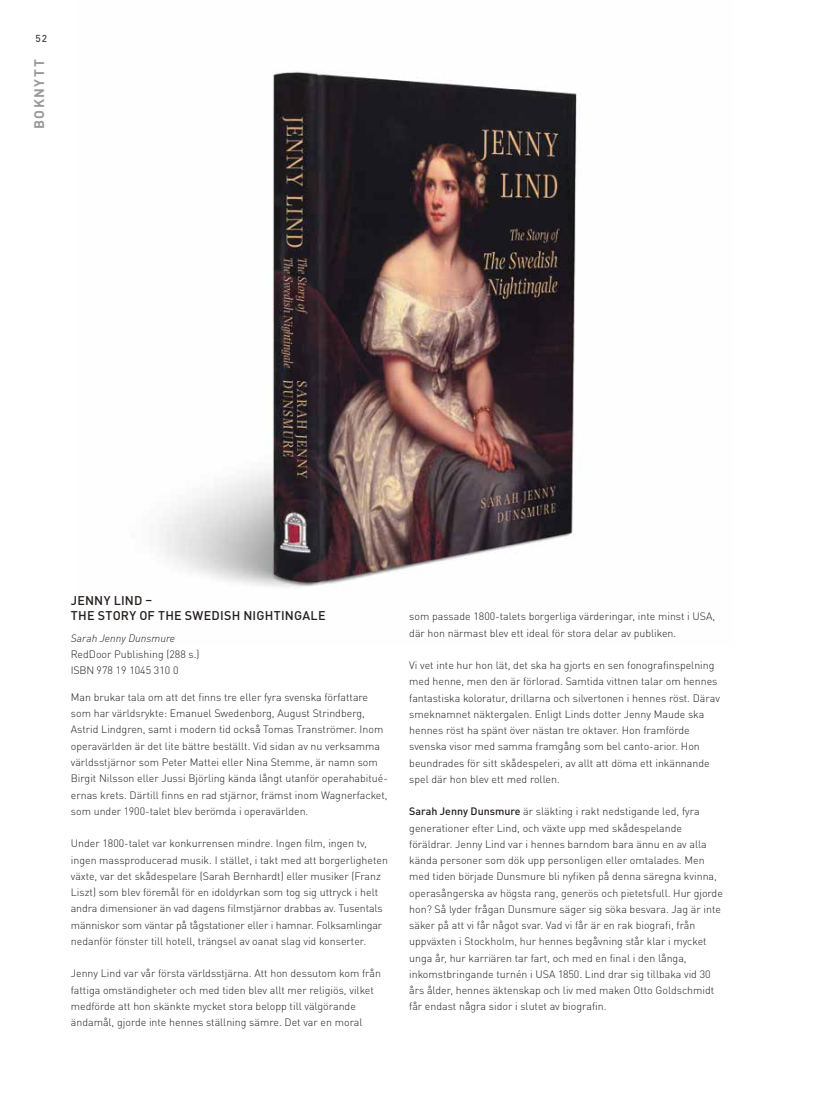
<style>
.page{position:relative;width:815px;height:1117px;background:#fff}
.page>*{position:absolute;margin:0;border:0;box-sizing:border-box;transform-origin:0 0}
.t1{font:700 13.75px "DINOT";letter-spacing:.11em;color:#999b9b}
.t2{font:500 12.5px/15px "DINOT";letter-spacing:.015em;color:#221e1c}
.t3{font:300 10.62px/16.2px "DINOT";color:#221e1c}
.t4{font:italic 300 10.62px "DINOT";color:#221e1c}
.t5{font:500 10px "DINOT";color:#424140}
.s1{font-weight:500}
</style>
<div class="page">
<img style="left:160px;top:71px;width:417px;height:517px">
<p class="t5" style="left:35px;top:32px;width:13px">52</p>
<p class="t1" style="left:30px;top:129px;width:71px;rotate:-90deg">BOKNYTT</p>
<p class="t2" style="left:71px;top:593px;width:256px">JENNY LIND –<br>THE STORY OF THE SWEDISH NIGHTINGALE</p>
<p class="t4" style="left:71px;top:631px;width:106px">Sarah Jenny Dunsmure</p>
<p class="t3" style="left:71px;top:645px;width:130px">RedDoor Publishing (288 s.)<br>ISBN 978 19 1045 310 0</p>
<p class="t3" style="left:71px;top:688px;width:319px">Man brukar tala om att det finns tre eller fyra svenska författare som har världsrykte: Emanuel Swedenborg, August Strindberg, Astrid Lindgren, samt i modern tid också Tomas Tranströmer. Inom operavärlden är det lite bättre beställt. Vid sidan av nu verksamma världsstjärnor som Peter Mattei eller Nina Stemme, är namn som Birgit Nilsson eller Jussi Björling kända långt utanför operahabitué&shy;ernas krets. Därtill finns en rad stjärnor, främst inom Wagnerfacket, som under 1900-talet blev berömda i operavärlden.</p>
<p class="t3" style="left:71px;top:835px;width:319px">Under 1800-talet var konkurrensen mindre. Ingen film, ingen tv, ingen massproducerad musik. I stället, i takt med att borgerligheten växte, var det skådespelare (Sarah Bernhardt) eller musiker (Franz Liszt) som blev föremål för en idoldyrkan som tog sig uttryck i helt andra dimensioner än vad dagens filmstjärnor drabbas av. Tusentals människor som väntar på tågstationer eller i hamnar. Folksamlingar nedanför fönster till hotell, trängsel av oanat slag vid konserter.</p>
<p class="t3" style="left:71px;top:965px;width:312px">Jenny Lind var vår första världsstjärna. Att hon dessutom kom från fattiga omständigheter och med tiden blev allt mer religiös, vilket medförde att hon skänkte mycket stora belopp till välgörande ändamål, gjorde inte hennes ställning sämre. Det var en moral</p>
<p class="t3" style="left:409px;top:608px;width:307px">som passade 1800-talets borgerliga värderingar, inte minst i USA, där hon närmast blev ett ideal för stora delar av publiken.</p>
<p class="t3" style="left:409px;top:656px;width:312px">Vi vet inte hur hon lät, det ska ha gjorts en sen fonografinspelning med henne, men den är förlorad. Samtida vittnen talar om hennes fantastiska koloratur, drillarna och silvertonen i hennes röst. Därav smeknamnet näktergalen. Enligt Linds dotter Jenny Maude ska hennes röst ha spänt över nästan tre oktaver. Hon framförde svenska visor med samma framgång som bel canto-arior. Hon beundrades för sitt skådespeleri, av allt att döma ett inkännande spel där hon blev ett med rollen.</p>
<p class="t3" style="left:409px;top:803px;width:315px"><span class="s1">Sarah Jenny Dunsmure</span> är släkting i rakt nedstigande led, fyra generationer efter Lind, och växte upp med skådespelande föräldrar. Jenny Lind var i hennes barndom bara ännu en av alla kända personer som dök upp personligen eller omtalades. Men med tiden började Dunsmure bli nyfiken på denna säregna kvinna, operasångerska av högsta rang, generös och pietetsfull. Hur gjorde hon? Så lyder frågan Dunsmure säger sig söka besvara. Jag är inte säker på att vi får något svar. Vad vi får är en rak biografi, från uppväxten i Stockholm, hur hennes begåvning står klar i mycket unga år, hur karriären tar fart, och med en final i den långa, inkomstbringande turnén i USA 1850. Lind drar sig tillbaka vid 30 års ålder, hennes äktenskap och liv med maken Otto Goldschmidt får endast några sidor i slutet av biografin.</p>
</div>
